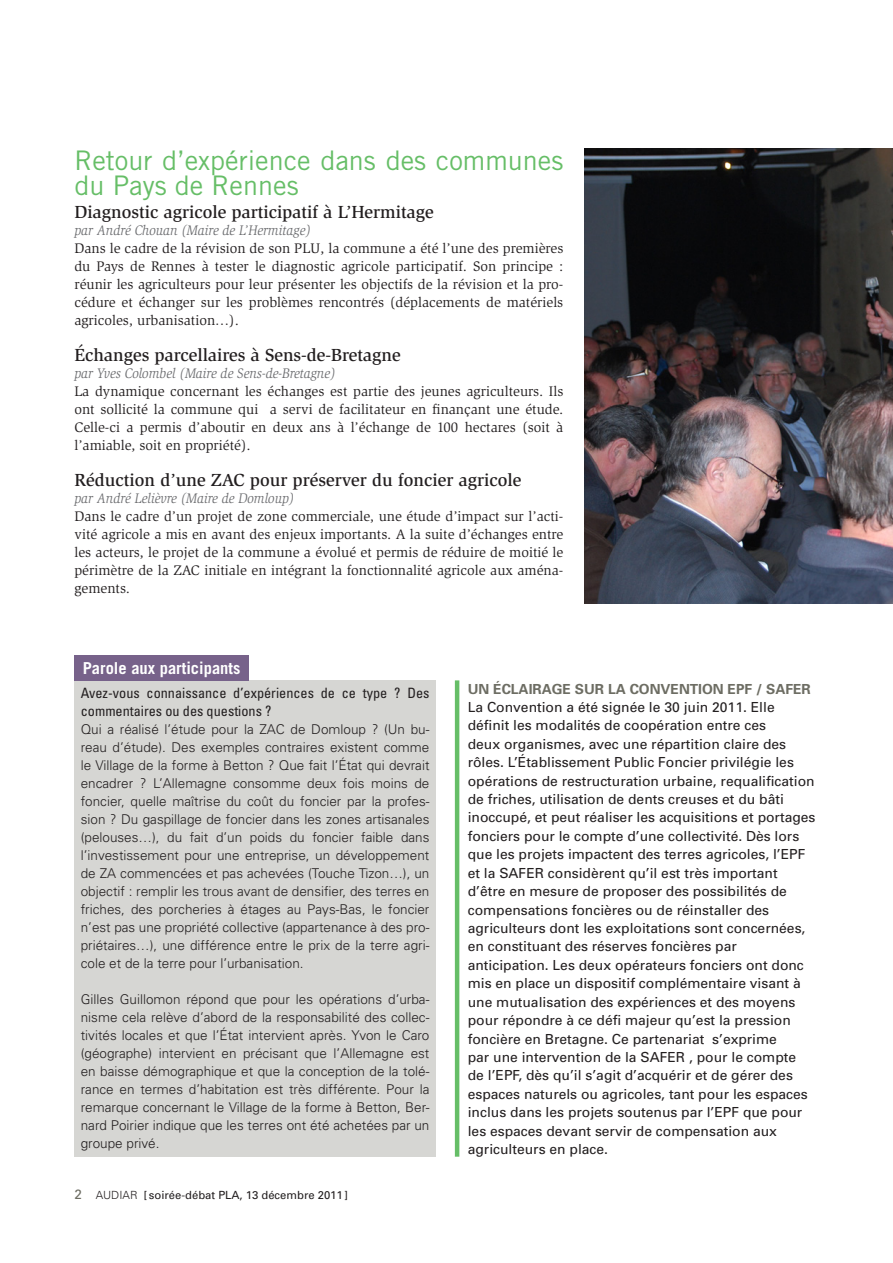
<style>
.page{position:relative;width:893px;height:1263px;background:#fff}
.page>*{position:absolute;margin:0;border:0;box-sizing:border-box;transform-origin:0 0}
.T1{font:27px/25.5px "Trade Gothic";color:#66be67}
.présentation_T{font:500 18px "Slimbach";color:#231f20}
.t1{font:700 16.5px "Trade Gothic";color:#fff}
.texte{font:14.25px/18px "Slimbach";color:#231f20;text-align:justify}
.intro_par{font:italic 14.25px "Slimbach";color:#6c6d70;scale:.9 1}
.parole_question{font:condensed 14.25px/18px "Univers";color:#231f20}
.encart{font:13.8px/18.5px "Univers";color:#231f20}
.t2{font:700 13.8px "Univers";color:#6d6d63}
.parole_texte{font:300 13.5px/18px "Univers";color:#231f20;text-align:justify}
.t3{font:11.25px "Univers";color:#231f20}
.s1{font-size:13.5px;color:#6d6d63}
.s2{font-weight:300}
</style>
<div class="page">
<div style="left:74px;top:680px;width:362px;height:477px;background:#d6d6d3"></div>
<img style="left:585px;top:149px;width:308px;height:455px">
<div style="left:74px;top:655px;width:175px;height:25px;background:#77628a"></div>
<hr style="left:455px;top:680px;width:4px;height:477px;background:#66be67">
<p class="T1" style="left:74px;top:147px;width:491px">Retour d’expérience dans des communes du Pays de Rennes</p>
<p class="présentation_T" style="left:74px;top:201px;width:361px">Diagnostic agricole participatif à L’Hermitage</p>
<p class="intro_par" style="left:74px;top:222px;width:264px">par André Chouan (Maire de L’Hermitage)</p>
<p class="texte" style="left:74px;top:239px;width:491px">Dans le cadre de la révision de son PLU, la commune a été l’une des premières du Pays de Rennes à tester le diagnostic agricole participatif. Son principe : réunir les agriculteurs pour leur présenter les objectifs de la révision et la pro&shy;cédure et échanger sur les problèmes rencontrés (déplacements de matériels agricoles, urbanisation…).</p>
<p class="présentation_T" style="left:74px;top:344px;width:328px">Échanges parcellaires à Sens-de-Bretagne</p>
<p class="intro_par" style="left:74px;top:365px;width:292px">par Yves Colombel (Maire de Sens-de-Bretagne)</p>
<p class="texte" style="left:74px;top:382px;width:490px">La dynamique concernant les échanges est partie des jeunes agriculteurs. Ils ont sollicité la commune qui a servi de facilitateur en finançant une étude.<br>Celle-ci a permis d’aboutir en deux ans à l’échange de 100 hectares (soit à l’amiable, soit en propriété).</p>
<p class="présentation_T" style="left:74px;top:469px;width:449px">Réduction d’une ZAC pour préserver du foncier agricole</p>
<p class="intro_par" style="left:74px;top:490px;width:246px">par André Lelièvre (Maire de Domloup)</p>
<p class="texte" style="left:74px;top:507px;width:491px">Dans le cadre d’un projet de zone commerciale, une étude d’impact sur l’acti&shy;vité agricole a mis en avant des enjeux importants. A la suite d’échanges entre les acteurs, le projet de la commune a évolué et permis de réduire de moitié le périmètre de la ZAC initiale en intégrant la fonctionnalité agricole aux aména&shy;gements.</p>
<p class="t1" style="left:83px;top:658px;width:159px">Parole aux participants</p>
<p class="parole_question" style="left:81px;top:684px;width:350px">Avez-vous connaissance d’expériences de ce type ? Des commentaires ou des questions ?</p>
<p class="parole_texte" style="left:81px;top:720px;width:350px">Qui a réalisé l’étude pour la ZAC de Domloup ? (Un bu&shy;reau d’étude). Des exemples contraires existent comme le Village de la forme à Betton ? Que fait l’État qui devrait encadrer ? L’Allemagne consomme deux fois moins de foncier, quelle maîtrise du coût du foncier par la profes&shy;sion ? Du gaspillage de foncier dans les zones artisanales (pelouses…), du fait d’un poids du foncier faible dans l’investissement pour une entreprise, un développement de ZA commencées et pas achevées (Touche Tizon…), un objectif : remplir les trous avant de densifier, des terres en friches, des porcheries à étages au Pays-Bas, le foncier n’est pas une propriété collective (appartenance à des pro&shy;priétaires…), une différence entre le prix de la terre agri&shy;cole et de la terre pour l’urbanisation.</p>
<p class="parole_texte" style="left:81px;top:990px;width:350px">Gilles Guillomon répond que pour les opérations d’urba&shy;nisme cela relève d’abord de la responsabilité des collec&shy;tivités locales et que l’État intervient après. Yvon le Caro (géographe) intervient en précisant que l’Allemagne est en baisse démographique et que la conception de la tolé&shy;rance en termes d’habitation est très différente. Pour la remarque concernant le Village de la forme à Betton, Ber&shy;nard Poirier indique que les terres ont été achetées par un groupe privé.</p>
<p class="t3" style="left:74px;top:1188px;width:275px"><span class="s1">2</span> <span class="s2">AUDIAR</span> [ soirée-débat PLA, 13 décembre 2011]</p>
<p class="t2" style="left:468px;top:680px;width:345px">UN ÉCLAIRAGE SUR LA CONVENTION EPF / SAFER</p>
<p class="encart" style="left:468px;top:697px;width:349px">La Convention a été signée le 30 juin 2011. Elle définit les modalités de coopération entre ces<br>deux organismes, avec une répartition claire des rôles. L’Établissement Public Foncier privilégie les opérations de restructuration urbaine, requalification de friches, utilisation de dents creuses et du bâti inoccupé, et peut réaliser les acquisitions et portages fonciers pour le compte d’une collectivité. Dès lors que les projets impactent des terres agricoles, l’EPF et la SAFER considèrent qu’il est très important d’être en mesure de proposer des possibilités de compensations foncières ou de réinstaller des agriculteurs dont les exploitations sont concernées, en constituant des réserves foncières par anticipation. Les deux opérateurs fonciers ont donc mis en place un dispositif complémentaire visant à une mutualisation des expériences et des moyens pour répondre à ce défi majeur qu’est la pression foncière en Bretagne. Ce partenariat s’exprime<br>par une intervention de la SAFER , pour le compte de l’EPF, dès qu’il s’agit d’acquérir et de gérer des espaces naturels ou agricoles, tant pour les espaces inclus dans les projets soutenus par l’EPF que pour les espaces devant servir de compensation aux agriculteurs en place.</p>
</div>
